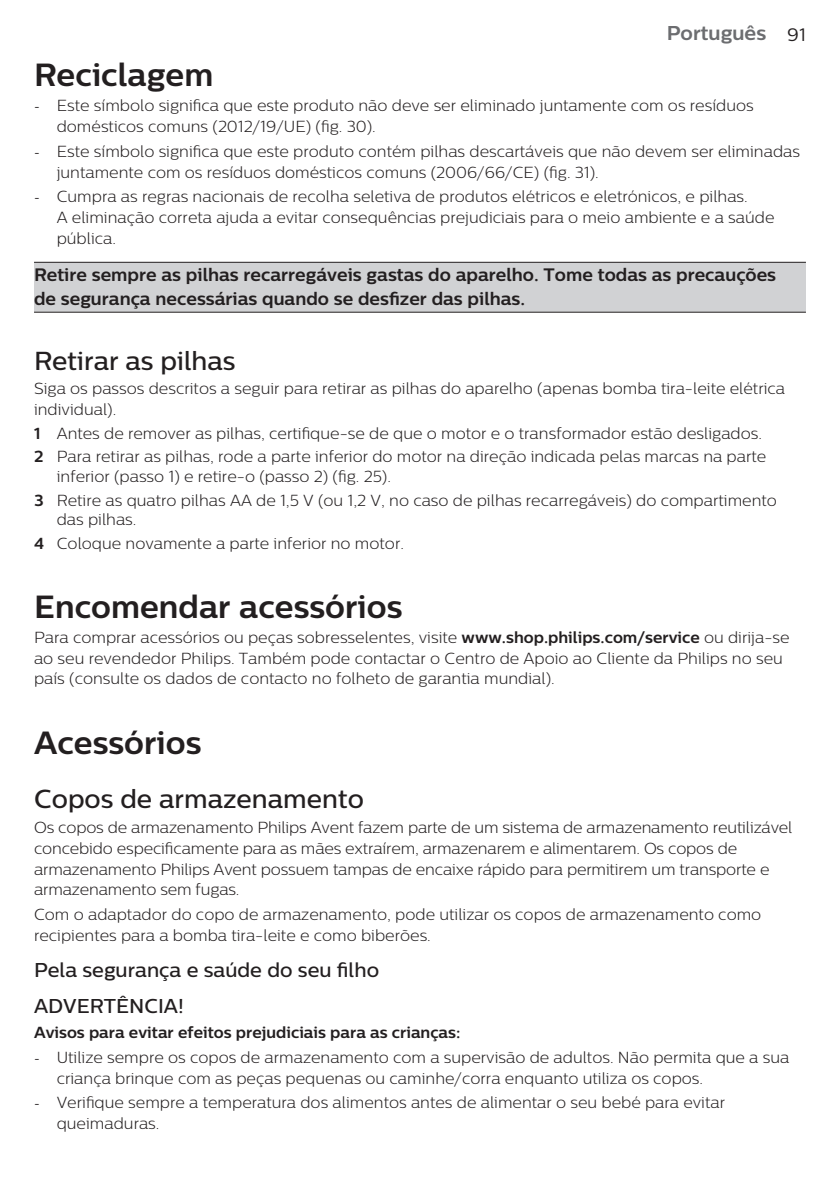
<style>
.page{position:relative;width:840px;height:1191px;background:#fff}
.page>*{position:absolute;margin:0;border:0;box-sizing:border-box;transform-origin:0 0}
.t1{font:700 32px "Centrale Sans";color:#231f20}
.t2{font:500 26px "Centrale Sans";color:#231f20}
.t3{font:500 20px/36px "Centrale Sans";color:#231f20}
.t4{font:700 20px "Centrale Sans";color:#6c6d70}
.t5{font:700 18px/23.4px "Centrale Sans";color:#231f20}
.t6{font:18px "Centrale Sans";color:#231f20}
.t7{font:300 16px/20.8px "Centrale Sans";color:#231f20}
.t8{font:700 16px "Centrale Sans";color:#231f20}
.s1{font-family:"Minion Pro";font-weight:400}
.s2{font-weight:700}
</style>
<div class="page">
<div style="left:34px;top:262px;width:771px;height:50px;background:#d1d2d4"></div>
<hr style="left:34px;top:312px;width:771px;height:1px;background:#231f20">
<hr style="left:34px;top:262px;width:771px;height:1px;background:#231f20">
<p class="t4" style="left:666px;top:21px;width:101px">Português</p>
<p class="t6" style="left:786px;top:24px;width:20px">91</p>
<h1 class="t1" style="left:34px;top:56px;width:181px">Reciclagem</h1>
<p class="t7" style="left:57px;top:95px;width:698px;text-indent:-23px"><span class="s1">-</span> Este símbolo significa que este produto não deve ser eliminado juntamente com os resíduos domésticos comuns (2012/19/UE) (fig. 30).</p>
<p class="t7" style="left:57px;top:141px;width:744px;text-indent:-23px"><span class="s1">-</span> Este símbolo significa que este produto contém pilhas descartáveis que não devem ser eliminadas juntamente com os resíduos domésticos comuns (2006/66/CE) (fig. 31).</p>
<p class="t7" style="left:57px;top:186px;width:718px;text-indent:-23px"><span class="s1">-</span> Cumpra as regras nacionais de recolha seletiva de produtos elétricos e eletrónicos, e pilhas.<br>A eliminação correta ajuda a evitar consequências prejudiciais para o meio ambiente e a saúde pública.</p>
<p class="t5" style="left:34px;top:263px;width:743px">Retire sempre as pilhas recarregáveis gastas do aparelho. Tome todas as precauções de segurança necessárias quando se desfizer das pilhas.</p>
<h2 class="t2" style="left:34px;top:345px;width:203px">Retirar as pilhas</h2>
<p class="t7" style="left:34px;top:378px;width:752px">Siga os passos descritos a seguir para retirar as pilhas do aparelho (apenas bomba tira-leite elétrica individual).</p>
<p class="t7" style="left:34px;top:421px;width:733px;line-height:23.6px"><span class="s2">1</span> Antes de remover as pilhas, certifique-se de que o motor e o transformador estão desligados.<br><span class="s2">2</span> Para retirar as pilhas, rode a parte inferior do motor na direção indicada pelas marcas na parte</p>
<p class="t7" style="left:34px;top:464px;width:744px;line-height:23.6px;text-indent:23px">inferior (passo 1) e retire-o (passo 2) (fig. 25).<br><span class="s2">3</span> Retire as quatro pilhas AA de 1,5 V (ou 1,2 V, no caso de pilhas recarregáveis) do compartimento</p>
<p class="t7" style="left:34px;top:507px;width:371px;line-height:23.6px;text-indent:23px">das pilhas.<br><span class="s2">4</span> Coloque novamente a parte inferior no motor.</p>
<h1 class="t1" style="left:34px;top:587px;width:369px">Encomendar acessórios</h1>
<p class="t7" style="left:34px;top:626px;width:756px">Para comprar acessórios ou peças sobresselentes, visite <span class="s2">www.shop.philips.com/service</span> ou dirija-se ao seu revendedor Philips. Também pode contactar o Centro de Apoio ao Cliente da Philips no seu país (consulte os dados de contacto no folheto de garantia mundial).</p>
<h1 class="t1" style="left:34px;top:723px;width:169px">Acessórios</h1>
<h2 class="t2" style="left:34px;top:783px;width:331px">Copos de armazenamento</h2>
<p class="t7" style="left:34px;top:817px;width:759px">Os copos de armazenamento Philips Avent fazem parte de um sistema de armazenamento reutilizável concebido especificamente para as mães extraírem, armazenarem e alimentarem. Os copos de armazenamento Philips Avent possuem tampas de encaixe rápido para permitirem um transporte e armazenamento sem fugas.</p>
<p class="t7" style="left:34px;top:904px;width:728px">Com o adaptador do copo de armazenamento, pode utilizar os copos de armazenamento como recipientes para a bomba tira-leite e como biberões.</p>
<p class="t3" style="left:34px;top:951px;width:346px">Pela segurança e saúde do seu filho<br>ADVERTÊNCIA!</p>
<p class="t8" style="left:34px;top:1022px;width:427px">Avisos para evitar efeitos prejudiciais para as crianças:</p>
<p class="t7" style="left:57px;top:1046px;width:733px;text-indent:-23px"><span class="s1">-</span> Utilize sempre os copos de armazenamento com a supervisão de adultos. Não permita que a sua criança brinque com as peças pequenas ou caminhe/corra enquanto utiliza os copos.</p>
<p class="t7" style="left:57px;top:1092px;width:669px;text-indent:-23px"><span class="s1">-</span> Verifique sempre a temperatura dos alimentos antes de alimentar o seu bebé para evitar queimaduras.</p>
</div>
